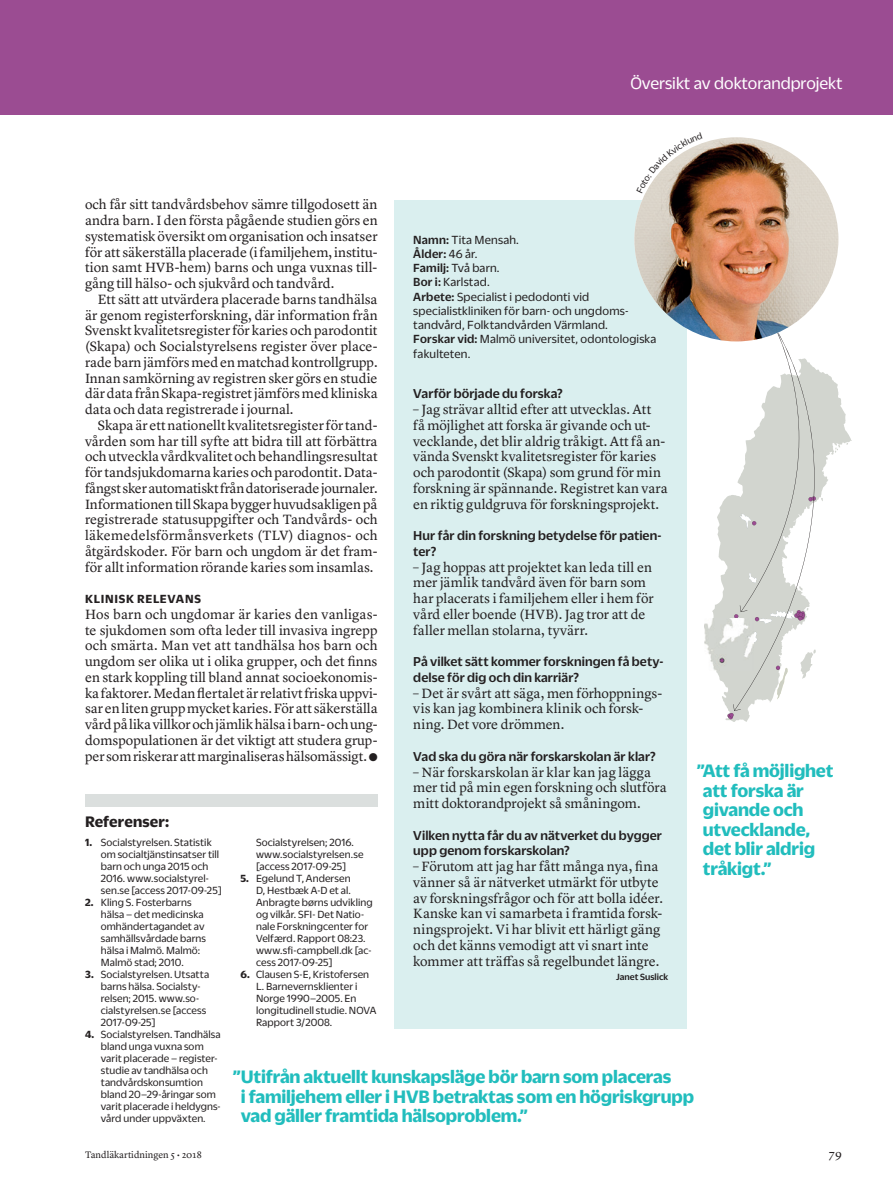
<style>
.page{position:relative;width:893px;height:1191px;background:#fff}
.page>*{position:absolute;margin:0;border:0;box-sizing:border-box;transform-origin:0 0}
.t1{font:700 19.5px/19.5px "Duplicate Sans";letter-spacing:-.01em;color:#21bdbd}
.t2{font:18px "Duplicate Sans";color:#fff}
.t3{font:700 16.5px "Duplicate Sans";letter-spacing:.005em;color:#231f20}
.t4{font:13.95px/15.8px "Lyon Text";letter-spacing:-.005em;color:#231f20}
.t5{font:500 13.95px/15.8px "Duplicate Sans";letter-spacing:.005em;color:#231f20}
.t6{font:12.75px/14.2px "Duplicate Sans";letter-spacing:.015em;color:#231f20}
.t7{font:700 12.75px "Duplicate Sans";letter-spacing:.055em;color:#231f20}
.t8{font:12px "Lyon Text";color:#231f20}
.t9{font:11.25px/12px "Duplicate Sans";letter-spacing:.01em;color:#231f20}
.t10{font:9.75px "Lyon Text";color:#231f20}
.t11{font:500 9.75px "Duplicate Sans";color:#231f20}
.s1{font-weight:500}
.s2{font-weight:700}
</style>
<div class="page">
<div style="left:0;top:0;width:893px;height:115px;background:#9b4c92"></div>
<div style="left:395px;top:200px;width:292px;height:828px;background:#daefef"></div>
<svg style="left:712px;top:372px;width:140px;height:350px"></svg>
<svg style="left:835px;top:445px;width:5px;height:8px"></svg>
<div style="left:85px;top:794px;width:293px;height:12px;background:#dbdfde"></div>
<svg style="left:720px;top:308px;width:103px;height:411px"></svg>
<img style="left:634px;top:137px;width:204px;height:204px;border-radius:102px">
<img style="left:704px;top:618px;width:49px;height:52px">
<svg style="left:645px;top:143px;width:58px;height:50px"></svg>
<p class="t2" style="left:630px;top:71px;width:214px">Översikt av doktorandprojekt</p>
<p class="t4" style="left:85px;top:196px;width:294px;text-align:justify">och får sitt tandvårdsbehov sämre tillgodosett än andra barn. I den första pågående studien görs en systematisk översikt om organisation och insatser för att säkerställa placerade (i familjehem, institu&shy;tion samt HVB-hem) barns och unga vuxnas till&shy;gång till hälso- och sjukvård och tandvård.</p>
<p class="t4" style="left:85px;top:290px;width:294px;text-align:justify;text-indent:13px">Ett sätt att utvärdera placerade barns tandhälsa är genom registerforskning, där information från Svenskt kvalitetsregister för karies och parodontit (Skapa) och Socialstyrelsens register över place&shy;rade barn jämförs med en matchad kontrollgrupp.<br>Innan samkörning av registren sker görs en studie där data från Skapa-registret jämförs med kliniska data och data registrerade i journal.</p>
<p class="t4" style="left:85px;top:416px;width:294px;text-align:justify;text-indent:13px">Skapa är ett nationellt kvalitetsregister för tand&shy;vården som har till syfte att bidra till att förbättra och utveckla vårdkvalitet och behandlingsresultat för tandsjukdomarna karies och parodontit. Data&shy;fångst sker automatiskt från datoriserade journaler.<br>Informationen till Skapa bygger huvudsakligen på registrerade statusuppgifter och Tandvårds- och läkemedelsförmånsverkets (TLV) diagnos- och åtgärdskoder. För barn och ungdom är det fram&shy;för allt information rörande karies som insamlas.</p>
<p class="t7" style="left:85px;top:590px;width:117px">KLINISK RELEVANS</p>
<p class="t4" style="left:85px;top:605px;width:294px;text-align:justify">Hos barn och ungdomar är karies den vanligas&shy;te sjukdomen som ofta leder till invasiva ingrepp och smärta. Man vet att tandhälsa hos barn och ungdom ser olika ut i olika grupper, och det finns en stark koppling till bland annat socioekonomis&shy;ka faktorer. Medan flertalet är relativt friska uppvi&shy;sar en liten grupp mycket karies. För att säkerställa vård på lika villkor och jämlik hälsa i barn- och ung&shy;domspopulationen är det viktigt att studera grup&shy;per som riskerar att marginaliseras hälsomässigt. ●</p>
<p class="t6" style="left:413px;top:231px;width:244px"><span class="s1">Namn:</span> Tita Mensah.<br><span class="s1">Ålder:</span> 46 år.<br><span class="s1">Familj:</span> Två barn.<br><span class="s1">Bor i:</span> Karlstad.<br><span class="s1">Arbete:</span> Specialist i pedodonti vid specialistkliniken för barn- och ungdoms&shy;tandvård, Folktandvården Värmland.<br><span class="s1">Forskar vid:</span> Malmö universitet, odontologiska fakulteten.</p>
<p class="t5" style="left:413px;top:385px;width:151px">Varför började du forska?</p>
<p class="t4" style="left:413px;top:400px;width:256px">– Jag strävar alltid efter att utvecklas. Att<br>få möjlighet att forska är givande och ut&shy;vecklande, det blir aldrig tråkigt. Att få an&shy;vända Svenskt kvalitetsregister för karies och parodontit (Skapa) som grund för min forskning är spännande. Registret kan vara en riktig guldgruva för forskningsprojekt.</p>
<p class="t5" style="left:413px;top:526px;width:250px">Hur får din forskning betydelse för patien&shy;ter?</p>
<p class="t4" style="left:413px;top:558px;width:242px">– Jag hoppas att projektet kan leda till en mer jämlik tandvård även för barn som har placerats i familjehem eller i hem för vård eller boende (HVB). Jag tror att de faller mellan stolarna, tyvärr.</p>
<p class="t5" style="left:413px;top:652px;width:252px">På vilket sätt kommer forskningen få bety&shy;delse för dig och din karriär?</p>
<p class="t4" style="left:413px;top:684px;width:250px">– Det är svårt att säga, men förhoppnings&shy;vis kan jag kombinera klinik och forsk&shy;ning. Det vore drömmen.</p>
<p class="t5" style="left:413px;top:747px;width:244px">Vad ska du göra när forskarskolan är klar?</p>
<p class="t4" style="left:413px;top:763px;width:255px">– När forskarskolan är klar kan jag lägga mer tid på min egen forskning och slutföra mitt doktorandprojekt så småningom.</p>
<p class="t5" style="left:413px;top:826px;width:250px">Vilken nytta får du av nätverket du bygger upp genom forskarskolan?</p>
<p class="t4" style="left:413px;top:857px;width:251px">– Förutom att jag har fått många nya, fina vänner så är nätverket utmärkt för utbyte av forskningsfrågor och för att bolla idéer.<br>Kanske kan vi samarbeta i framtida forsk&shy;ningsprojekt. Vi har blivit ett härligt gäng och det känns vemodigt att vi snart inte kommer att träffas så regelbundet längre.</p>
<p class="t11" style="left:616px;top:970px;width:54px">Janet Suslick</p>
<h1 class="t1" style="left:703px;top:759px;width:132px;text-indent:-6px">” Att få möjlighet att forska är givande och utvecklande, det blir aldrig tråkigt.”</h1>
<p class="t3" style="left:85px;top:811px;width:86px">Referenser:</p>
<p class="t9" style="left:101px;top:835px;width:123px;text-indent:-16px"><span class="s2">1.</span> Socialstyrelsen. Statistik om socialtjänstinsatser till barn och unga 2015 och<br>2016. www.socialstyrel&shy;sen.se [access 2017-09-25]</p>
<p class="t9" style="left:101px;top:895px;width:107px;text-indent:-16px"><span class="s2">2.</span> Kling S. Fosterbarns hälsa – det medicinska omhändertagandet av samhällsvårdade barns hälsa i Malmö. Malmö:<br>Malmö stad; 2010.</p>
<p class="t9" style="left:101px;top:967px;width:110px;text-indent:-16px"><span class="s2">3.</span> Socialstyrelsen. Utsatta barns hälsa. Socialsty&shy;relsen; 2015. www.so&shy;cialstyrelsen.se [access<br>2017-09-25]</p>
<p class="t9" style="left:101px;top:1027px;width:121px;text-indent:-16px"><span class="s2">4.</span> Socialstyrelsen. Tandhälsa bland unga vuxna som varit placerade – register&shy;studie av tandhälsa och tandvårdskonsumtion bland 20–29-åringar som varit placerade i heldygns&shy;vård under uppväxten.</p>
<p class="t9" style="left:256px;top:835px;width:109px">Socialstyrelsen; 2016. www.socialstyrelsen.se [access 2017-09-25]</p>
<p class="t9" style="left:256px;top:871px;width:118px;text-indent:-16px"><span class="s2">5.</span> Egelund T, Andersen<br>D, Hestbæk A-D et al.<br>Anbragte børns udvikling og vilkår. SFI- Det Natio&shy;nale Forskningcenter for<br>Velfærd. Rapport 08:23. www.sfi-campbell.dk [ac&shy;cess 2017-09-25]</p>
<p class="t9" style="left:256px;top:967px;width:122px;text-indent:-16px"><span class="s2">6.</span> Clausen S-E, Kristofersen<br>L. Barnevernsklienter i<br>Norge 1990–2005. En longitudinell studie. NOVA<br>Rapport 3/2008.</p>
<h1 class="t1" style="left:241px;top:1065px;width:455px;text-indent:-8px">” Utifrån aktuellt kunskapsläge bör barn som placeras<br>i familjehem eller i HVB betraktas som en högriskgrupp vad gäller framtida hälsoproblem.”</h1>
<p class="t10" style="left:85px;top:1147px;width:118px">Tandläkartidningen 5 • 2018</p>
<p class="t8" style="left:829px;top:1144px;width:14px">79</p>
</div>
